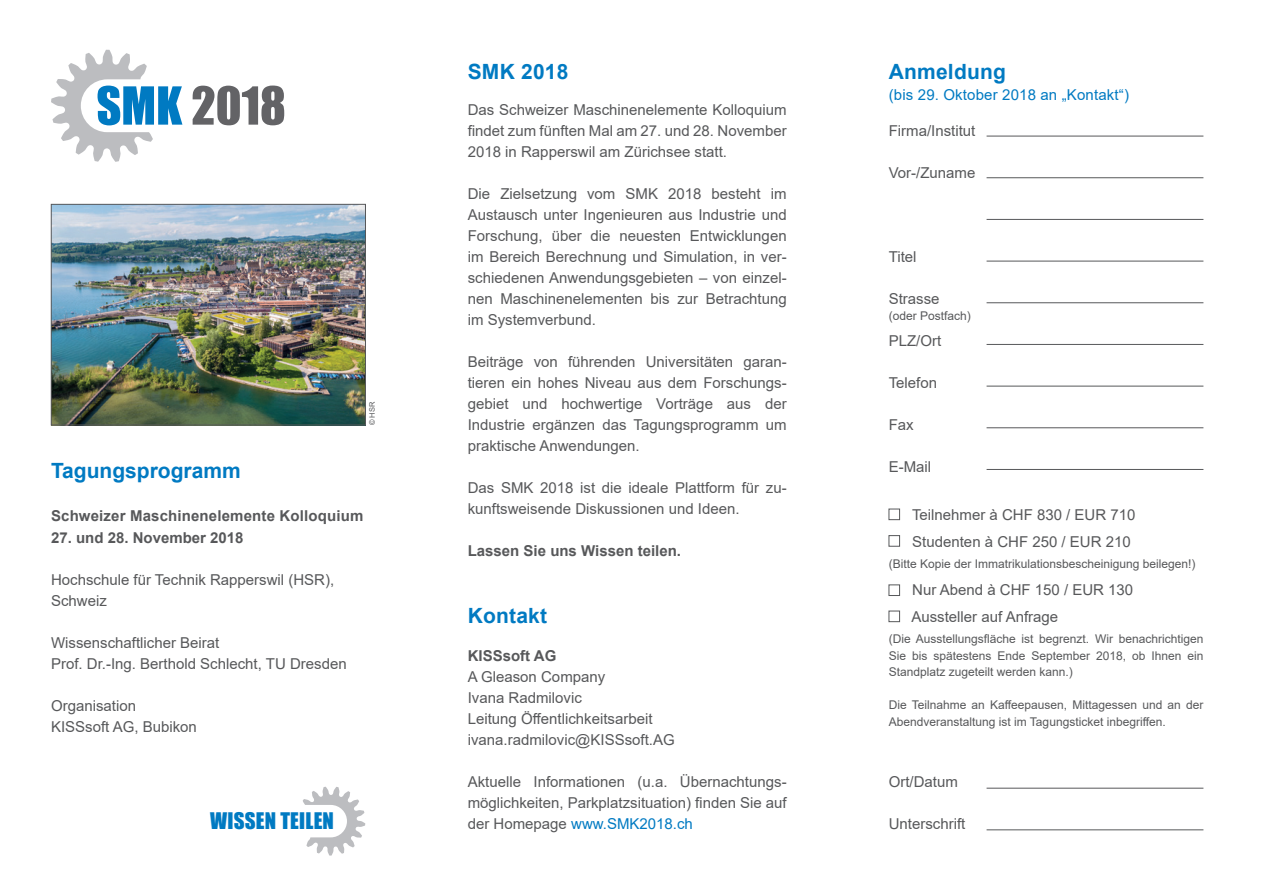
<style>
.page{position:relative;width:1263px;height:893px;background:#fff}
.page>*{position:absolute;margin:0;border:0;box-sizing:border-box;transform-origin:0 0}
.t1{font:700 21px "Arial";letter-spacing:.01em;color:#007ac2}
.t2{font:21px "Impact";letter-spacing:.01em;color:#007ac2}
.t3{font:15px/21px "Arial";color:#57585a;text-align:justify}
.t4{font:700 15px "Arial";color:#57585a}
.t5{font:15px "Arial";letter-spacing:.01em;color:#007ac2}
.t6{font:12px/16.5px "Arial";color:#57585a;text-align:justify}
.t7{font:7.5px "Arial";color:#57585a}
.s1{color:#007ac2}
</style>
<div class="page">
<div style="left:889px;top:509px;width:11px;height:11px;border:1px solid #57585a"></div>
<div style="left:889px;top:535px;width:11px;height:11px;border:1px solid #57585a"></div>
<div style="left:889px;top:585px;width:11px;height:11px;border:1px solid #57585a"></div>
<div style="left:889px;top:611px;width:11px;height:11px;border:1px solid #57585a"></div>
<hr style="left:986px;top:136px;width:217px;height:1px;background:#57585a">
<hr style="left:986px;top:177px;width:217px;height:1px;background:#57585a">
<hr style="left:986px;top:219px;width:217px;height:1px;background:#57585a">
<hr style="left:986px;top:261px;width:217px;height:1px;background:#57585a">
<hr style="left:986px;top:302px;width:217px;height:1px;background:#57585a">
<hr style="left:986px;top:344px;width:217px;height:1px;background:#57585a">
<hr style="left:986px;top:386px;width:217px;height:1px;background:#57585a">
<hr style="left:986px;top:427px;width:217px;height:1px;background:#57585a">
<hr style="left:986px;top:469px;width:217px;height:1px;background:#57585a">
<hr style="left:986px;top:788px;width:217px;height:1px;background:#57585a">
<hr style="left:986px;top:830px;width:217px;height:1px;background:#57585a">
<svg style="left:303px;top:787px;width:62px;height:69px"></svg>
<svg style="left:51px;top:50px;width:131px;height:112px"></svg>
<svg style="left:193px;top:86px;width:91px;height:39px"></svg>
<img style="left:53px;top:206px;width:311px;height:217px">
<div style="left:51px;top:204px;width:315px;height:221px;border:1px solid #57585a"></div>
<p class="t1" style="left:51px;top:456px;width:191px">Tagungsprogramm</p>
<p class="t7" style="left:367px;top:425px;width:25px;rotate:-90deg">© HSR</p>
<p class="t4" style="left:51px;top:505px;width:314px">Schweizer Maschinenelemente Kolloquium</p>
<p class="t4" style="left:51px;top:527px;width:194px">27. und 28. November 2018</p>
<p class="t3" style="left:51px;top:569px;width:285px">Hochschule für Technik Rapperswil (HSR),<br>Schweiz</p>
<p class="t3" style="left:51px;top:632px;width:170px">Wissenschaftlicher Beirat</p>
<p class="t3" style="left:51px;top:653px;width:297px">Prof. Dr.-Ing. Berthold Schlecht, TU Dresden</p>
<p class="t3" style="left:51px;top:695px;width:87px">Organisation</p>
<p class="t3" style="left:51px;top:716px;width:147px">KISSsoft AG, Bubikon</p>
<p class="t2" style="left:210px;top:805px;width:125px">WISSEN TEILEN</p>
<p class="t1" style="left:468px;top:57px;width:102px">SMK 2018</p>
<p class="t1" style="left:889px;top:57px;width:119px">Anmeldung</p>
<p class="t5" style="left:889px;top:84px;width:242px">(bis 29. Oktober 2018 an „Kontakt“)</p>
<p class="t3" style="left:889px;top:120px;width:88px">Firma/Institut</p>
<p class="t3" style="left:889px;top:162px;width:88px">Vor-/Zuname</p>
<p class="t3" style="left:468px;top:99px;width:320px">Das Schweizer Maschinenelemente Kolloquium findet zum fünften Mal am 27. und 28. November 2018 in Rapperswil am Zürichsee statt.</p>
<p class="t3" style="left:468px;top:183px;width:320px">Die Zielsetzung vom SMK 2018 besteht im Austausch unter Ingenieuren aus Industrie und Forschung, über die neuesten Entwicklungen im Bereich Berechnung und Simulation, in ver&shy;schiedenen Anwendungsgebieten – von einzel&shy;nen Maschinenelementen bis zur Betrachtung im Systemverbund.</p>
<p class="t3" style="left:468px;top:351px;width:320px">Beiträge von führenden Universitäten garan&shy;tieren ein hohes Niveau aus dem Forschungs&shy;gebiet und hochwertige Vorträge aus der Industrie ergänzen das Tagungsprogramm um praktische Anwendungen.</p>
<p class="t3" style="left:468px;top:477px;width:320px">Das SMK 2018 ist die ideale Plattform für zu&shy;kunftsweisende Diskussionen und Ideen.</p>
<p class="t4" style="left:468px;top:540px;width:215px">Lassen Sie uns Wissen teilen.</p>
<p class="t3" style="left:889px;top:246px;width:29px">Titel</p>
<p class="t3" style="left:889px;top:288px;width:52px">Strasse</p>
<p class="t3" style="left:889px;top:330px;width:54px">PLZ/Ort</p>
<p class="t3" style="left:889px;top:372px;width:50px">Telefon</p>
<p class="t3" style="left:889px;top:414px;width:27px">Fax</p>
<p class="t3" style="left:889px;top:456px;width:44px">E-Mail</p>
<p class="t3" style="left:912px;top:504px;width:225px">Teilnehmer à CHF 830 / EUR 710</p>
<p class="t3" style="left:912px;top:531px;width:220px">Studenten à CHF 250 / EUR 210</p>
<p class="t6" style="left:889px;top:556px;width:308px">(Bitte Kopie der Immatrikulationsbescheinigung beilegen!)</p>
<p class="t3" style="left:912px;top:579px;width:222px">Nur Abend à CHF 150 / EUR 130</p>
<p class="t3" style="left:911px;top:606px;width:148px">Aussteller auf Anfrage</p>
<p class="t6" style="left:889px;top:631px;width:316px">(Die Ausstellungsfläche ist begrenzt. Wir benachrichtigen Sie bis spätestens Ende September 2018, ob Ihnen ein Standplatz zugeteilt werden kann.)</p>
<p class="t6" style="left:889px;top:697px;width:316px">Die Teilnahme an Kaffeepausen, Mittagessen und an der<br>Abendveranstaltung ist im Tagungsticket inbegriffen.</p>
<p class="t6" style="left:889px;top:307px;width:84px">(oder Postfach)</p>
<p class="t1" style="left:468px;top:601px;width:81px">Kontakt</p>
<p class="t4" style="left:468px;top:645px;width:90px">KISSsoft AG</p>
<p class="t3" style="left:468px;top:666px;width:139px">A Gleason Company</p>
<p class="t3" style="left:468px;top:687px;width:116px">Ivana Radmilovic</p>
<p class="t3" style="left:468px;top:708px;width:186px">Leitung Öffentlichkeitsarbeit</p>
<p class="t3" style="left:468px;top:729px;width:208px">ivana.radmilovic@KISSsoft.AG</p>
<p class="t3" style="left:468px;top:771px;width:320px">Aktuelle Informationen (u.a. Übernachtungs&shy;möglichkeiten, Parkplatzsituation) finden Sie auf der Homepage <span class="s1">www.SMK2018.ch</span></p>
<p class="t3" style="left:889px;top:771px;width:71px">Ort/Datum</p>
<p class="t3" style="left:889px;top:813px;width:78px">Unterschrift</p>
</div>
